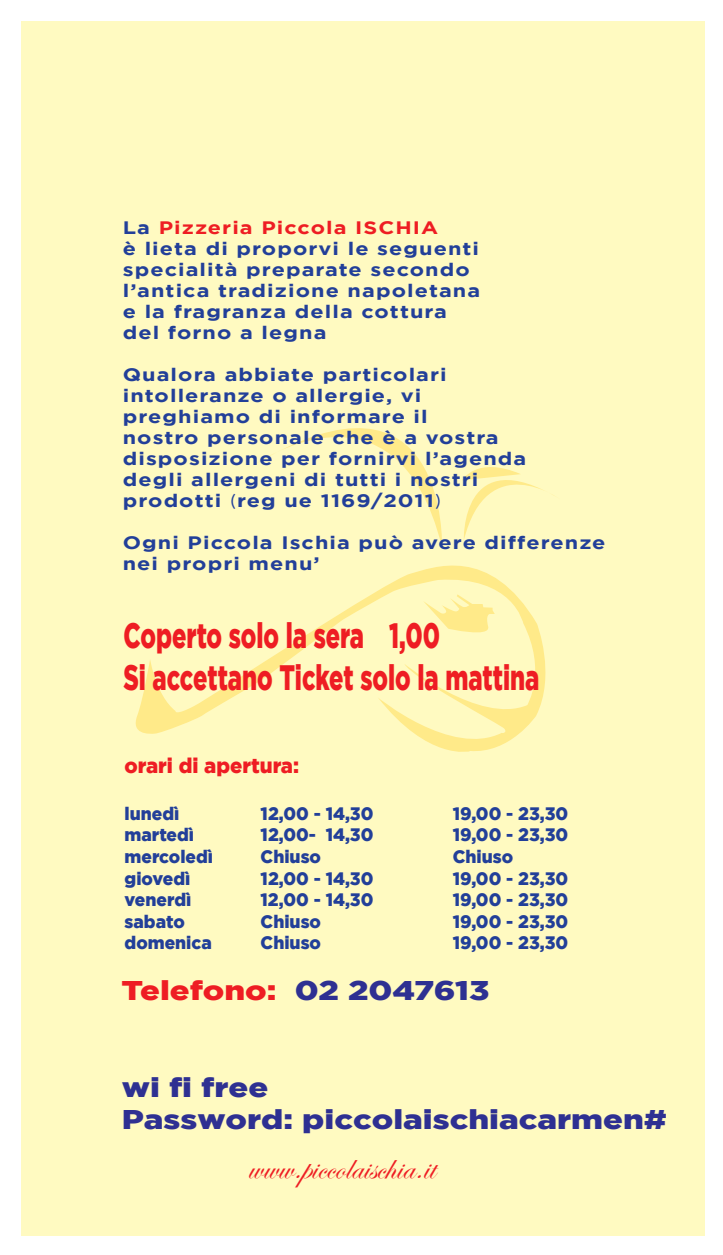
<style>
.page{position:relative;width:723px;height:1255px;background:#fff}
.page>*{position:absolute;margin:0;border:0;box-sizing:border-box;transform-origin:0 0}
.t1{font:36px "Edwardian Script ITC";color:#ee1d23}
.t2{font:900 35.25px/42.3px "Gotham";color:#ee1d23;scale:.67 1}
.t3{font:900 27px/32.4px "Gotham";color:#2e3092;scale:1.22 1}
.t4{font:900 27px "Gotham";color:#ee1d23;scale:1.22 1}
.t5{font:900 21px "Gotham";color:#ee1d23}
.t6{font:700 18px/21px "Gotham";letter-spacing:.05em;color:#223f99;scale:1.2 1}
.t7{font:900 18px "Gotham";color:#223f99}
.s1{color:#ee1d23}
.s2{font-family:"Trade Gothic Condensed";font-weight:400}
.s3{color:#2e3092}
</style>
<div class="page">
<div style="left:21px;top:21px;width:684px;height:1214px;background:#fffac1"></div>
<svg style="left:135px;top:565px;width:411px;height:187px"></svg>
<svg style="left:462px;top:467px;width:92px;height:73px"></svg>
<svg style="left:256px;top:428px;width:186px;height:119px"></svg>
<p class="t6" style="left:123px;top:216px;width:299px">La <span class="s1">Pizzeria Piccola ISCHIA<br></span>è lieta di proporvi le seguenti specialità preparate secondo l’antica tradizione napoletana e la fragranza della cottura del forno a legna</p>
<p class="t6" style="left:123px;top:363px;width:338px">Qualora abbiate particolari intolleranze o allergie, vi preghiamo di informare il<br>nostro personale che è a vostra disposizione per fornirvi l’agenda degli allergeni di tutti i nostri prodotti <span class="s2">(</span>reg ue 1169/2011<span class="s2">)</span></p>
<p class="t6" style="left:123px;top:531px;width:404px">Ogni Piccola Ischia può avere differenze nei propri menu’</p>
<h2 class="t2" style="left:123px;top:613px;width:622px">Coperto solo la sera 1,00<br>Si accettano Ticket solo la mattina</h2>
<p class="t5" style="left:125px;top:753px;width:176px">orari di apertura:</p>
<p class="t7" style="left:125px;top:803px;width:56px">lunedì</p>
<p class="t7" style="left:261px;top:803px;width:114px">12,00 - 14,30</p>
<p class="t7" style="left:453px;top:803px;width:117px">19,00 - 23,30</p>
<p class="t7" style="left:125px;top:824px;width:71px">martedì</p>
<p class="t7" style="left:261px;top:824px;width:114px">12,00- 14,30</p>
<p class="t7" style="left:453px;top:824px;width:117px">19,00 - 23,30</p>
<p class="t7" style="left:125px;top:846px;width:90px">mercoledì</p>
<p class="t7" style="left:261px;top:846px;width:62px">Chiuso</p>
<p class="t7" style="left:453px;top:846px;width:62px">Chiuso</p>
<p class="t7" style="left:125px;top:867px;width:67px">giovedì</p>
<p class="t7" style="left:261px;top:867px;width:114px">12,00 - 14,30</p>
<p class="t7" style="left:453px;top:867px;width:117px">19,00 - 23,30</p>
<p class="t7" style="left:125px;top:889px;width:68px">venerdì</p>
<p class="t7" style="left:261px;top:889px;width:114px">12,00 - 14,30</p>
<p class="t7" style="left:453px;top:889px;width:117px">19,00 - 23,30</p>
<p class="t7" style="left:125px;top:911px;width:62px">sabato</p>
<p class="t7" style="left:261px;top:911px;width:62px">Chiuso</p>
<p class="t7" style="left:453px;top:911px;width:117px">19,00 - 23,30</p>
<p class="t7" style="left:125px;top:932px;width:89px">domenica</p>
<p class="t7" style="left:261px;top:932px;width:62px">Chiuso</p>
<p class="t7" style="left:453px;top:932px;width:117px">19,00 - 23,30</p>
<h3 class="t4" style="left:122px;top:974px;width:303px">Telefono: <span class="s3">02 2047613</span></h3>
<h3 class="t3" style="left:122px;top:1070px;width:448px">wi fi free<br>Password: piccolaischiacarmen#</h3>
<h1 class="t1" style="left:248px;top:1147px;width:188px">www.piccolaischia.it</h1>
</div>
